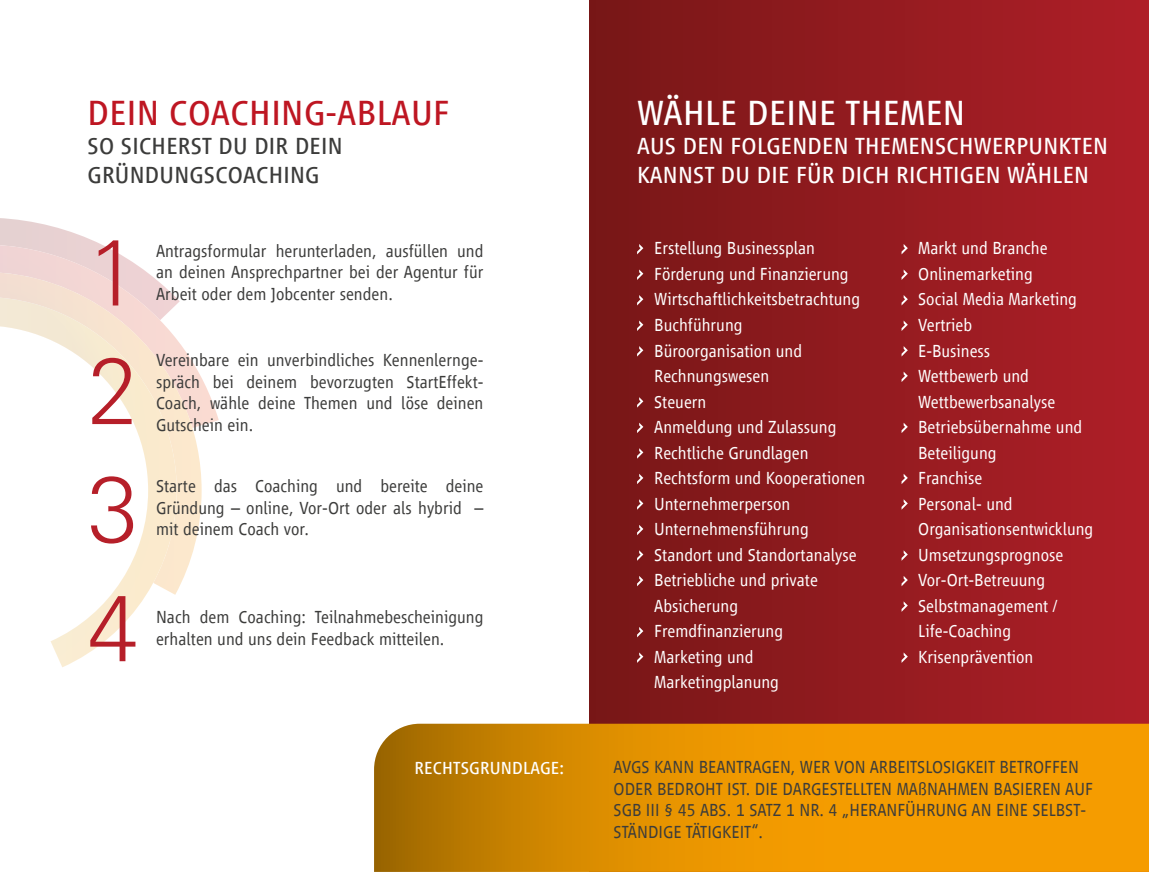
<style>
.page{position:relative;width:1149px;height:872px;background:#fff}
.page>*{position:absolute;margin:0;border:0;box-sizing:border-box;transform-origin:0 0}
.t1{font:300 90px/118.5px "Linotype Univers W01";color:#b61f29;text-align:justify}
.t2{font:36px "Vialog LTW01";letter-spacing:.01em;color:#be1622}
.t3{font:36px "Vialog LTW01";letter-spacing:.01em;color:#fff}
.t4{font:24px/28.8px "Vialog LTW01";letter-spacing:.01em;color:#fff}
.t5{font:24px/28.8px "Vialog LTW01";letter-spacing:.01em;color:#3c3c3b}
.t6{font:300 18px/25.5px "Vialog LTW01";color:#fff}
.t7{font:300 18px/21.6px "Vialog LTW01";color:#3c3c3b;text-align:justify}
.t8{font:18px "Vialog LTW01";letter-spacing:.01em;color:#fff}
</style>
<div class="page">
<div style="left:589px;top:0;width:559px;height:872px;background:linear-gradient(to right,#771717,#af1f28)"></div>
<svg style="left:0;top:218px;width:219px;height:449px"></svg>
<svg style="left:374px;top:723px;width:774px;height:149px;background:#e29101"></svg>
<svg style="left:637px;top:244px;width:6px;height:10px"></svg>
<svg style="left:901px;top:244px;width:6px;height:10px"></svg>
<svg style="left:637px;top:269px;width:6px;height:11px"></svg>
<svg style="left:637px;top:295px;width:6px;height:10px"></svg>
<svg style="left:637px;top:320px;width:6px;height:11px"></svg>
<svg style="left:637px;top:346px;width:6px;height:10px"></svg>
<svg style="left:637px;top:397px;width:6px;height:10px"></svg>
<svg style="left:637px;top:423px;width:6px;height:10px"></svg>
<svg style="left:637px;top:448px;width:6px;height:10px"></svg>
<svg style="left:637px;top:474px;width:6px;height:10px"></svg>
<svg style="left:637px;top:499px;width:6px;height:11px"></svg>
<svg style="left:637px;top:525px;width:6px;height:10px"></svg>
<svg style="left:637px;top:550px;width:6px;height:11px"></svg>
<svg style="left:637px;top:576px;width:6px;height:10px"></svg>
<svg style="left:637px;top:627px;width:6px;height:10px"></svg>
<svg style="left:637px;top:652px;width:6px;height:11px"></svg>
<svg style="left:901px;top:269px;width:6px;height:11px"></svg>
<svg style="left:901px;top:295px;width:6px;height:10px"></svg>
<svg style="left:901px;top:320px;width:6px;height:11px"></svg>
<svg style="left:901px;top:346px;width:6px;height:10px"></svg>
<svg style="left:901px;top:371px;width:6px;height:11px"></svg>
<svg style="left:901px;top:423px;width:6px;height:10px"></svg>
<svg style="left:901px;top:474px;width:6px;height:10px"></svg>
<svg style="left:901px;top:499px;width:6px;height:11px"></svg>
<svg style="left:901px;top:550px;width:6px;height:11px"></svg>
<svg style="left:901px;top:576px;width:6px;height:10px"></svg>
<svg style="left:901px;top:601px;width:6px;height:11px"></svg>
<svg style="left:901px;top:652px;width:6px;height:11px"></svg>
<h2 class="t2" style="left:88px;top:93px;width:363px">DEIN COACHING-ABLAUF</h2>
<h3 class="t5" style="left:88px;top:131px;width:256px">SO SICHERST DU DIR DEIN<br>GRÜNDUNGSCOACHING</h3>
<h1 class="t1" style="left:88px;top:213px;width:52px">1<br>2<br>3<br>4</h1>
<p class="t7" style="left:156px;top:240px;width:329px">Antragsformular herunterladen, ausfüllen und an deinen Ansprechpartner bei der Agentur für Arbeit oder dem Jobcenter senden.</p>
<p class="t7" style="left:156px;top:349px;width:329px">Vereinbare ein unverbindliches Kennenlernge&shy;spräch bei deinem bevorzugten StartEffekt-Coach, wähle deine Themen und löse deinen Gutschein ein.</p>
<p class="t7" style="left:156px;top:475px;width:329px">Starte das Coaching und bereite deine Gründung – online, Vor-Ort oder als hybrid – mit deinem Coach vor.</p>
<p class="t7" style="left:156px;top:606px;width:329px">Nach dem Coaching: Teilnahmebescheinigung erhalten und uns dein Feedback mitteilen.</p>
<h2 class="t3" style="left:637px;top:93px;width:329px">WÄHLE DEINE THEMEN</h2>
<h3 class="t4" style="left:637px;top:131px;width:472px">AUS DEN FOLGENDEN THEMENSCHWERPUNKTEN<br>KANNST DU DIE FÜR DICH RICHTIGEN WÄHLEN</h3>
<p class="t6" style="left:654px;top:236px;width:212px">Erstellung Businessplan<br>Förderung und Finanzierung<br>Wirtschaftlichkeitsbetrachtung<br>Buchführung<br>Büroorganisation und<br>Rechnungswesen<br>Steuern<br>Anmeldung und Zulassung<br>Rechtliche Grundlagen<br>Rechtsform und Kooperationen<br>Unternehmerperson<br>Unternehmensführung<br>Standort und Standortanalyse<br>Betriebliche und private<br>Absicherung<br>Fremdfinanzierung<br>Marketing und<br>Marketingplanung</p>
<p class="t6" style="left:917px;top:236px;width:176px">Markt und Branche<br>Onlinemarketing<br>Social Media Marketing<br>Vertrieb<br>E-Business<br>Wettbewerb und<br>Wettbewerbsanalyse<br>Betriebsübernahme und<br>Beteiligung<br>Franchise<br>Personal- und<br>Organisationsentwicklung<br>Umsetzungsprognose<br>Vor-Ort-Betreuung<br>Selbstmanagement /<br>Life-Coaching<br>Krisenprävention</p>
<p class="t8" style="left:414px;top:757px;width:151px">RECHTSGRUNDLAGE:</p>
<p class="t7" style="left:613px;top:756px;width:480px;text-align:left">AVGS KANN BEANTRAGEN, WER VON ARBEITSLOSIGKEIT BETROFFEN ODER BEDROHT IST. DIE DARGESTELLTEN MAßNAHMEN BASIEREN AUF SGB III § 45 ABS. 1 SATZ 1 NR. 4 „HERANFÜHRUNG AN EINE SELBST-STÄNDIGE TÄTIGKEIT“.</p>
</div>
